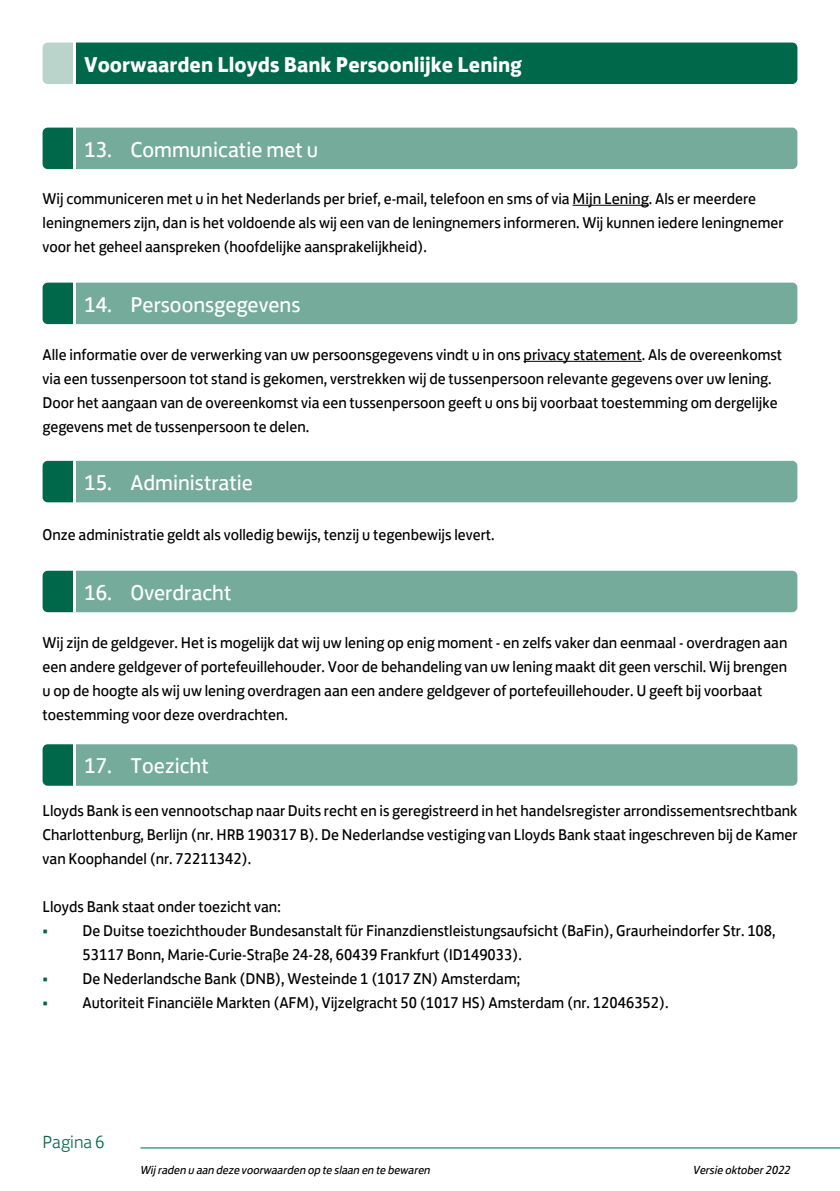
<style>
.page{position:relative;width:840px;height:1191px;background:#fff}
.page>*{position:absolute;margin:0;border:0;box-sizing:border-box;transform-origin:0 0}
.t1{font:22px "Lloyds Bank Jack";color:#fff}
.t2{font:700 22px "Lloyds Bank Jack";color:#fff}
.t3{font:300 18px "Lloyds Bank Jack";color:#00684a}
.t4{font:16px/24px "Lloyds Bank Jack";color:#000}
.t5{font:italic 12px "Lloyds Bank Jack";letter-spacing:-.01em;color:#000}
.s1{color:#00684a}
</style>
<div class="page">
<hr style="left:140px;top:1147px;width:699px;height:1px;background:#00684a">
<div style="left:43px;top:43px;width:754px;height:41px;background:#00684a"></div>
<hr style="left:74px;top:43px;width:2px;height:41px;background:#fff">
<hr style="left:572px;top:205px;width:76px;height:1px;background:#000">
<hr style="left:523px;top:361px;width:118px;height:1px;background:#000">
<div style="left:43px;top:128px;width:754px;height:41px;background:#74ab9a"></div>
<hr style="left:74px;top:128px;width:2px;height:41px;background:#fff">
<div style="left:43px;top:283px;width:754px;height:41px;background:#74ab9a"></div>
<hr style="left:74px;top:283px;width:2px;height:41px;background:#fff">
<div style="left:43px;top:461px;width:754px;height:41px;background:#74ab9a"></div>
<hr style="left:74px;top:461px;width:2px;height:41px;background:#fff">
<div style="left:43px;top:571px;width:754px;height:41px;background:#74ab9a"></div>
<hr style="left:74px;top:571px;width:2px;height:41px;background:#fff">
<div style="left:43px;top:744px;width:754px;height:41px;background:#74ab9a"></div>
<hr style="left:74px;top:744px;width:2px;height:41px;background:#fff">
<h1 class="t2" style="left:84px;top:56px;width:439px">Voorwaarden Lloyds Bank Persoonlijke Lening</h1>
<h1 class="t1" style="left:84px;top:140px;width:235px">13. Communicatie met u</h1>
<p class="t4" style="left:43px;top:188px;width:742px">Wij communiceren met u in het Nederlands per brief, e-mail, telefoon en sms of via Mijn Lening. Als er meerdere leningnemers zijn, dan is het voldoende als wij een van de leningnemers informeren. Wij kunnen iedere leningnemer voor het geheel aanspreken (hoofdelijke aansprakelijkheid).</p>
<h1 class="t1" style="left:84px;top:295px;width:218px">14. Persoonsgegevens</h1>
<p class="t4" style="left:43px;top:344px;width:740px">Alle informatie over de verwerking van uw persoonsgegevens vindt u in ons privacy statement. Als de overeenkomst via een tussenpersoon tot stand is gekomen, verstrekken wij de tussenpersoon relevante gegevens over uw lening.<br>Door het aangaan van de overeenkomst via een tussenpersoon geeft u ons bij voorbaat toestemming om dergelijke gegevens met de tussenpersoon te delen.</p>
<h1 class="t1" style="left:84px;top:473px;width:170px">15. Administratie</h1>
<p class="t4" style="left:43px;top:524px;width:453px">Onze administratie geldt als volledig bewijs, tenzij u tegenbewijs levert.</p>
<h1 class="t1" style="left:84px;top:583px;width:149px">16. Overdracht</h1>
<p class="t4" style="left:43px;top:632px;width:746px">Wij zijn de geldgever. Het is mogelijk dat wij uw lening op enig moment - en zelfs vaker dan eenmaal - overdragen aan een andere geldgever of portefeuillehouder. Voor de behandeling van uw lening maakt dit geen verschil. Wij brengen u op de hoogte als wij uw lening overdragen aan een andere geldgever of portefeuillehouder. U geeft bij voorbaat toestemming voor deze overdrachten.</p>
<h1 class="t1" style="left:84px;top:756px;width:126px">17. Toezicht</h1>
<p class="t4" style="left:43px;top:800px;width:756px;text-align:justify">Lloyds Bank is een vennootschap naar Duits recht en is geregistreerd in het handelsregister arrondissementsrechtbank Charlottenburg, Berlijn (nr. HRB 190317 B). De Nederlandse vestiging van Lloyds Bank staat ingeschreven bij de Kamer van Koophandel (nr. 72211342).</p>
<p class="t4" style="left:43px;top:896px;width:240px">Lloyds Bank staat onder toezicht van:</p>
<p class="t4" style="left:83px;top:920px;width:694px;text-indent:-40px"><span class="s1">•</span> De Duitse toezichthouder Bundesanstalt für Finanzdienstleistungsaufsicht (BaFin), Graurheindorfer Str. 108,<br>53117 Bonn, Marie-Curie-Straße 24-28, 60439 Frankfurt (ID149033).</p>
<p class="t4" style="left:43px;top:968px;width:479px"><span class="s1">•</span> De Nederlandsche Bank (DNB), Westeinde 1 (1017 ZN) Amsterdam;</p>
<p class="t4" style="left:43px;top:989px;width:627px"><span class="s1">•</span> Autoriteit Financiële Markten (AFM), Vijzelgracht 50 (1017 HS) Amsterdam (nr. 12046352).</p>
<p class="t3" style="left:43px;top:1135px;width:63px">Pagina 6</p>
<p class="t5" style="left:141px;top:1165px;width:291px">Wij raden u aan deze voorwaarden op te slaan en te bewaren</p>
<p class="t5" style="left:693px;top:1165px;width:99px">Versie oktober 2022</p>
</div>
